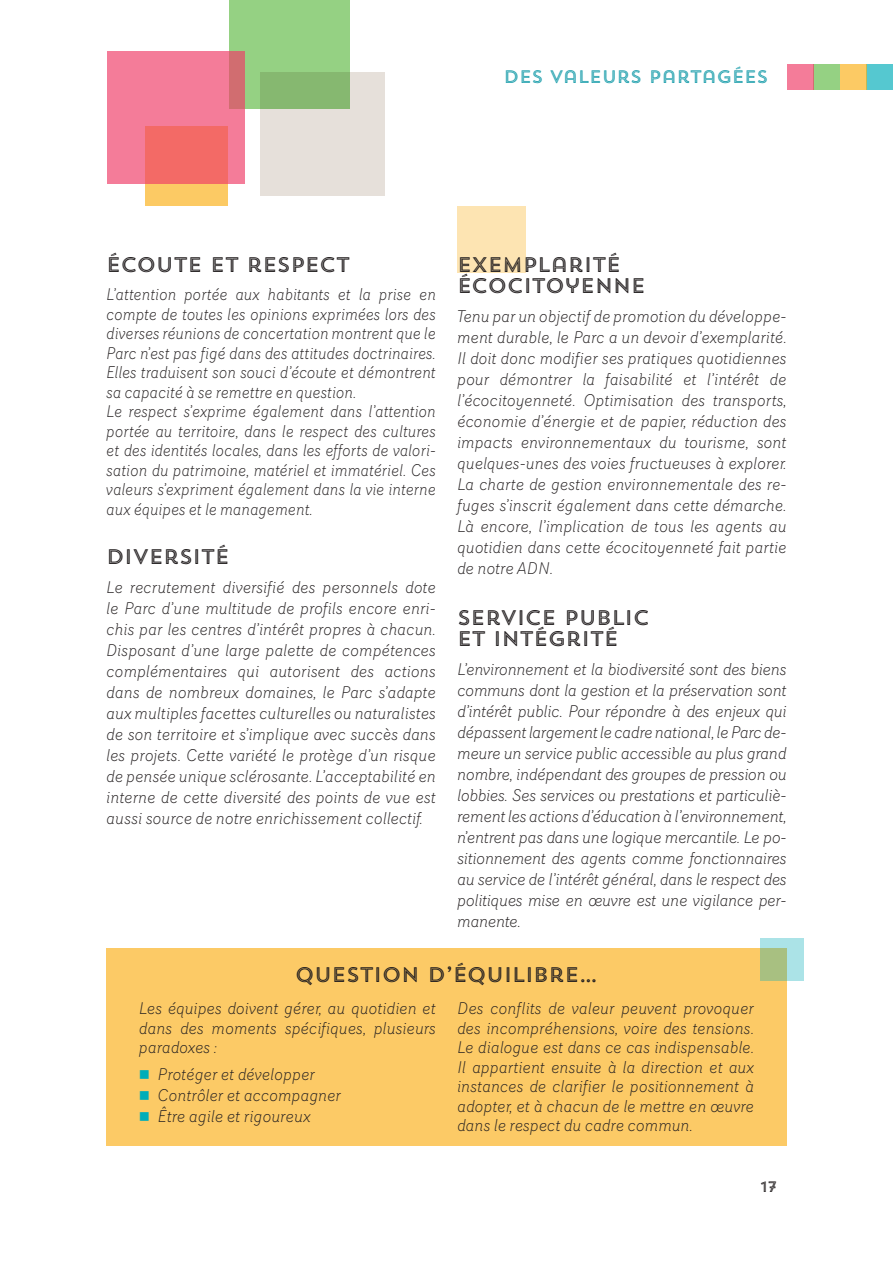
<style>
.page{position:relative;width:893px;height:1263px;background:#fff}
.page>*{position:absolute;margin:0;border:0;box-sizing:border-box;transform-origin:0 0}
.TITRE_03{font:21px/21px "Trend Sans Five";letter-spacing:-.03em;color:#231f20}
.t1{font:18px "Trend Sans Five";letter-spacing:-.03em;color:#20a0ad}
.Texte_courant{font:italic 300 16.5px/21px "Router";color:#231f20;text-align:justify;scale:.96 1}
.Texte_courant-2{font:italic 300 16.5px/21px "Router";color:#231f20;text-align:justify}
.Texte_courant-3{font:italic 300 16.5px/19.5px "Router";color:#231f20;text-align:justify;scale:.92 1}
.t2{font:15px "Trend Sans Five";color:#231f20}
.s1{color:#00adb9}
</style>
<div class="page">
<div style="left:866px;top:64px;width:27px;height:26px;background:#55c8d0"></div>
<div style="left:840px;top:64px;width:26px;height:26px;background:#fcca64"></div>
<div style="left:813px;top:64px;width:27px;height:26px;background:#95d183"></div>
<div style="left:787px;top:64px;width:26px;height:26px;background:#f47c99"></div>
<div style="left:145px;top:126px;width:82px;height:80px;background:#fcca64"></div>
<div style="left:229px;top:0;width:121px;height:109px;background:#95d183"></div>
<svg style="left:108px;top:51px;width:137px;height:132px;background:#f17689"></svg>
<svg style="left:260px;top:72px;width:125px;height:124px;background:#d1d7c3"></svg>
<div style="left:106px;top:948px;width:681px;height:198px;background:#fcca66"></div>
<div style="left:457px;top:206px;width:68px;height:67px;background:#fde4b2"></div>
<svg style="left:760px;top:938px;width:44px;height:42px;background:#a9d2b7"></svg>
<p class="t1" style="left:504px;top:66px;width:267px">DES VALEURS PARTAGÉES</p>
<p class="TITRE_03" style="left:106px;top:253px;width:246px">ÉCOUTE ET RESPECT</p>
<p class="Texte_courant-3" style="left:106px;top:284px;width:360px">L’attention portée aux habitants et la prise en compte de toutes les opinions exprimées lors des diverses réunions de concertation montrent que le Parc n’est pas figé dans des attitudes doctrinaires.<br>Elles traduisent son souci d’écoute et démontrent sa capacité à se remettre en question.</p>
<p class="Texte_courant-3" style="left:106px;top:401px;width:360px">Le respect s’exprime également dans l’attention portée au territoire, dans le respect des cultures et des identités locales, dans les efforts de valori&shy;sation du patrimoine, matériel et immatériel. Ces valeurs s’expriment également dans la vie interne aux équipes et le management.</p>
<p class="TITRE_03" style="left:106px;top:545px;width:125px">DIVERSITÉ</p>
<p class="Texte_courant" style="left:106px;top:576px;width:345px">Le recrutement diversifié des personnels dote le Parc d’une multitude de profils encore enri&shy;chis par les centres d’intérêt propres à chacun.<br>Disposant d’une large palette de compétences complémentaires qui autorisent des actions dans de nombreux domaines, le Parc s’adapte aux multiples facettes culturelles ou naturalistes de son territoire et s’implique avec succès dans les projets. Cette variété le protège d’un risque de pensée unique sclérosante. L’acceptabilité en interne de cette diversité des points de vue est aussi source de notre enrichissement collectif.</p>
<p class="TITRE_03" style="left:457px;top:253px;width:190px">EXEMPLARITÉ<br>ÉCOCITOYENNE</p>
<p class="Texte_courant" style="left:457px;top:305px;width:345px">Tenu par un objectif de promotion du développe&shy;ment durable, le Parc a un devoir d’exemplarité.<br>Il doit donc modifier ses pratiques quotidiennes pour démontrer la faisabilité et l’intérêt de l’écocitoyenneté. Optimisation des transports, économie d’énergie et de papier, réduction des impacts environnementaux du tourisme, sont quelques-unes des voies fructueuses à explorer.<br>La charte de gestion environnementale des re&shy;fuges s’inscrit également dans cette démarche.<br>Là encore, l’implication de tous les agents au quotidien dans cette écocitoyenneté fait partie de notre ADN.</p>
<p class="TITRE_03" style="left:457px;top:606px;width:194px">SERVICE PUBLIC<br>ET INTÉGRITÉ</p>
<p class="Texte_courant-2" style="left:457px;top:658px;width:331px">L’environnement et la biodiversité sont des biens communs dont la gestion et la préservation sont d’intérêt public. Pour répondre à des enjeux qui dépassent largement le cadre national, le Parc de&shy;meure un service public accessible au plus grand nombre, indépendant des groupes de pression ou lobbies. Ses services ou prestations et particuliè&shy;rement les actions d’éducation à l’environnement, n’entrent pas dans une logique mercantile. Le po&shy;sitionnement des agents comme fonctionnaires au service de l’intérêt général, dans le respect des politiques mise en œuvre est une vigilance per&shy;manente.</p>
<p class="TITRE_03" style="left:295px;top:963px;width:305px">QUESTION D’ÉQUILIBRE…</p>
<p class="Texte_courant" style="left:139px;top:998px;width:311px;line-height:19.5px">Les équipes doivent gérer, au quotidien et dans des moments spécifiques, plusieurs paradoxes :</p>
<p class="Texte_courant" style="left:139px;top:1063px;width:185px"><span class="s1">■</span> Protéger et développer</p>
<p class="Texte_courant" style="left:139px;top:1084px;width:212px"><span class="s1">■</span> Contrôler et accompagner</p>
<p class="Texte_courant-2" style="left:139px;top:1105px;width:173px"><span class="s1">■</span> Être agile et rigoureux</p>
<p class="Texte_courant" style="left:457px;top:998px;width:311px;line-height:19.5px">Des conflits de valeur peuvent provoquer des incompréhensions, voire des tensions.<br>Le dialogue est dans ce cas indispensable.<br>Il appartient ensuite à la direction et aux instances de clarifier le positionnement à adopter, et à chacun de le mettre en œuvre dans le respect du cadre commun.</p>
<p class="t2" style="left:760px;top:1177px;width:19px">17</p>
</div>
